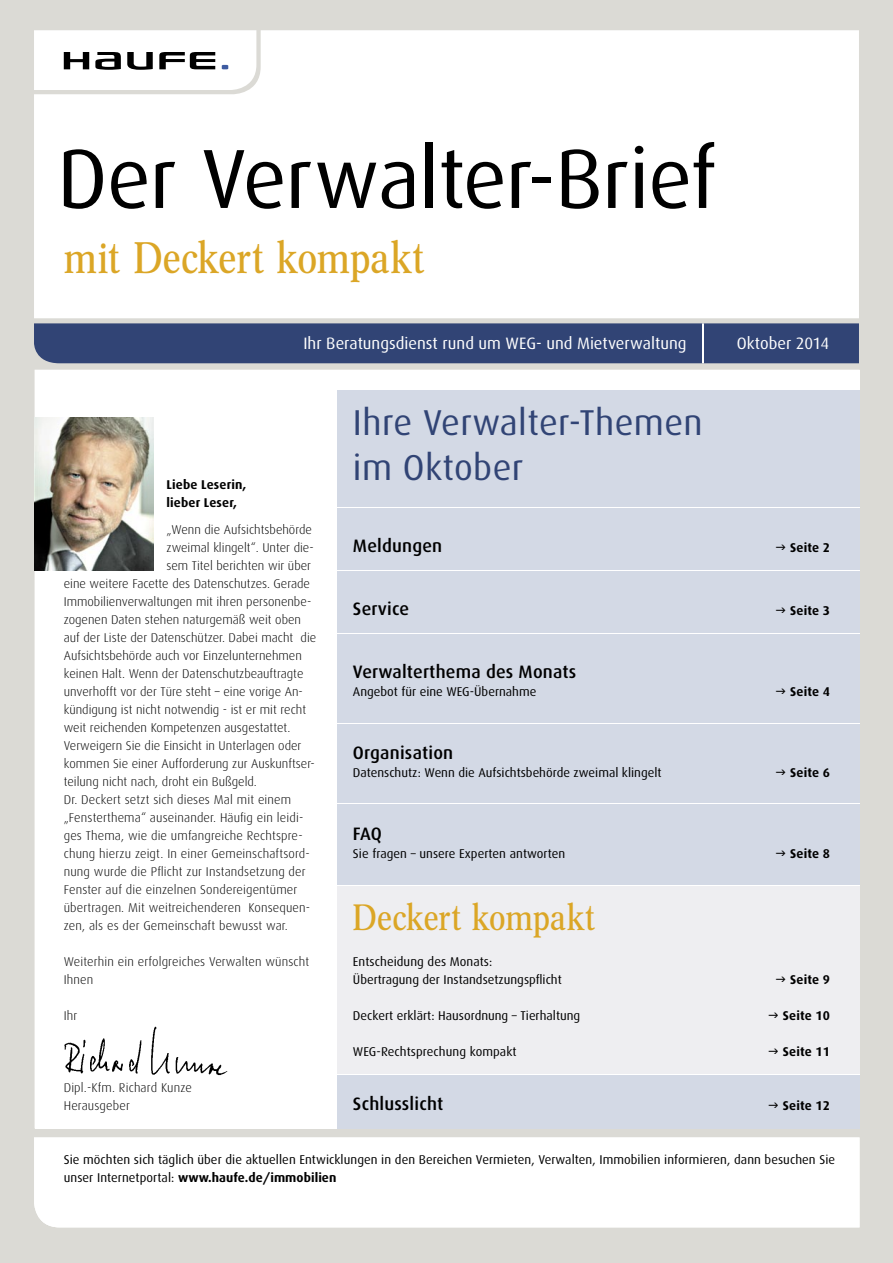
<style>
.page{position:relative;width:893px;height:1263px;background:#dbdad5}
.page>*{position:absolute;margin:0;border:0;box-sizing:border-box;transform-origin:0 0}
.t1{font:84px "Dax";letter-spacing:-.01em;color:#000}
.t2{font:43.35px "Concorde Nova";letter-spacing:.005em;color:#dba626}
.t3{font:36px/45px "Dax";letter-spacing:.01em;color:#314475}
.t4{font:36px "Concorde Nova";letter-spacing:.005em;color:#dba626}
.t5{font:500 18px "Dax";letter-spacing:.01em;color:#000}
.t6{font:16.5px "Dax";color:#fff}
.t7{font:300 12.75px/18px "Dax";color:#000}
.t8{font:12.75px/18px "Dax";color:#000}
.t9{font:700 12.75px/18px "Dax";letter-spacing:.01em;color:#000}
.s1{font-weight:700}
</style>
<div class="page">
<svg style="left:34px;top:30px;width:825px;height:288px"></svg>
<svg style="left:34px;top:1137px;width:825px;height:90px"></svg>
<div style="left:35px;top:370px;width:824px;height:758px;background:#fff"></div>
<div style="left:34px;top:323px;width:825px;height:40px;background:#314475"></div>
<hr style="left:703px;top:323px;width:1px;height:40px;background:#fff">
<svg style="left:34px;top:30px;width:222px;height:60px"></svg>
<img style="left:34px;top:417px;width:120px;height:153px">
<div style="left:337px;top:390px;width:522px;height:477px;background:#d3d9e5"></div>
<div style="left:337px;top:1074px;width:522px;height:54px;background:#d3d9e5"></div>
<div style="left:337px;top:867px;width:522px;height:18px;background:#d3d9e5"></div>
<hr style="left:285px;top:804px;width:574px;height:1px;background:#fff">
<hr style="left:285px;top:507px;width:574px;height:1px;background:#fff">
<hr style="left:285px;top:570px;width:574px;height:1px;background:#fff">
<hr style="left:285px;top:633px;width:574px;height:1px;background:#fff">
<hr style="left:285px;top:723px;width:574px;height:1px;background:#fff">
<div style="left:337px;top:1056px;width:522px;height:18px;background:#eeeef1"></div>
<div style="left:337px;top:885px;width:522px;height:171px;background:#eeeef1"></div>
<hr style="left:327px;top:885px;width:532px;height:1px;background:#fff">
<hr style="left:321px;top:1074px;width:538px;height:1px;background:#fff">
<img style="left:64px;top:1026px;width:164px;height:50px">
<h1 class="t1" style="left:57px;top:130px;width:660px">Der Verwalter-Brief</h1>
<h2 class="t2" style="left:64px;top:233px;width:362px">mit Deckert kompakt</h2>
<p class="t6" style="left:303px;top:333px;width:385px">Ihr Beratungsdienst rund um WEG- und Mietverwaltung</p>
<p class="t6" style="left:737px;top:333px;width:94px">Oktober 2014</p>
<p class="t9" style="left:166px;top:476px;width:81px">Liebe Leserin, lieber Leser,</p>
<p class="t7" style="left:166px;top:521px;width:147px">„Wenn die Aufsichtsbehörde</p>
<p class="t7" style="left:166px;top:539px;width:149px">zweimal klingelt“. Unter die-</p>
<p class="t7" style="left:166px;top:557px;width:146px">sem Titel berichten wir über</p>
<p class="t7" style="left:64px;top:575px;width:248px">eine weitere Facette des Datenschutzes. Gerade</p>
<p class="t7" style="left:64px;top:593px;width:249px">Immobilienverwaltungen mit ihren personenbe-</p>
<p class="t7" style="left:64px;top:611px;width:239px">zogenen Daten stehen naturgemäß weit oben</p>
<p class="t7" style="left:64px;top:629px;width:254px">auf der Liste der Datenschützer. Dabei macht die</p>
<p class="t7" style="left:64px;top:647px;width:240px">Aufsichtsbehörde auch vor Einzelunternehmen</p>
<p class="t7" style="left:64px;top:665px;width:241px">keinen Halt. Wenn der Datenschutzbeauftragte</p>
<p class="t7" style="left:64px;top:683px;width:241px">unverhofft vor der Türe steht – eine vorige An-</p>
<p class="t7" style="left:64px;top:701px;width:244px">kündigung ist nicht notwendig - ist er mit recht</p>
<p class="t7" style="left:64px;top:719px;width:228px">weit reichenden Kompetenzen ausgestattet.</p>
<p class="t7" style="left:64px;top:737px;width:239px">Verweigern Sie die Einsicht in Unterlagen oder</p>
<p class="t7" style="left:64px;top:755px;width:253px">kommen Sie einer Aufforderung zur Auskunftser-</p>
<p class="t7" style="left:64px;top:773px;width:195px">teilung nicht nach, droht ein Bußgeld.</p>
<p class="t7" style="left:64px;top:791px;width:229px">Dr. Deckert setzt sich dieses Mal mit einem</p>
<p class="t7" style="left:64px;top:809px;width:241px">„Fensterthema“ auseinander. Häufig ein leidi-</p>
<p class="t7" style="left:64px;top:827px;width:240px">ges Thema, wie die umfangreiche Rechtspre-</p>
<p class="t7" style="left:64px;top:845px;width:248px">chung hierzu zeigt. In einer Gemeinschaftsord-</p>
<p class="t7" style="left:64px;top:863px;width:243px">nung wurde die Pflicht zur Instandsetzung der</p>
<p class="t7" style="left:64px;top:881px;width:235px">Fenster auf die einzelnen Sondereigentümer</p>
<p class="t7" style="left:64px;top:899px;width:248px">übertragen. Mit weitreichenderen Konsequen-</p>
<p class="t7" style="left:64px;top:917px;width:226px">zen, als es der Gemeinschaft bewusst war.</p>
<p class="t7" style="left:64px;top:953px;width:247px">Weiterhin ein erfolgreiches Verwalten wünscht<br>Ihnen</p>
<p class="t7" style="left:64px;top:1007px;width:15px">Ihr</p>
<p class="t7" style="left:64px;top:1079px;width:130px">Dipl.-Kfm. Richard Kunze<br>Herausgeber</p>
<h3 class="t3" style="left:353px;top:401px;width:351px">Ihre Verwalter-Themen im Oktober</h3>
<h3 class="t5" style="left:353px;top:536px;width:91px">Meldungen</h3>
<p class="t9" style="left:790px;top:539px;width:41px">Seite 2</p>
<h3 class="t5" style="left:353px;top:599px;width:58px">Service</h3>
<p class="t9" style="left:790px;top:602px;width:41px">Seite 3</p>
<h3 class="t5" style="left:353px;top:662px;width:225px">Verwalterthema des Monats</h3>
<p class="t8" style="left:353px;top:683px;width:185px">Angebot für eine WEG-Übernahme</p>
<p class="t9" style="left:790px;top:683px;width:41px">Seite 4</p>
<h3 class="t5" style="left:353px;top:743px;width:102px">Organisation</h3>
<p class="t8" style="left:353px;top:764px;width:310px">Datenschutz: Wenn die Aufsichtsbehörde zweimal klingelt</p>
<p class="t9" style="left:790px;top:764px;width:41px">Seite 6</p>
<h3 class="t5" style="left:353px;top:824px;width:31px">FAQ</h3>
<p class="t8" style="left:353px;top:845px;width:214px">Sie fragen – unsere Experten antworten</p>
<p class="t9" style="left:790px;top:845px;width:41px">Seite 8</p>
<h3 class="t4" style="left:353px;top:897px;width:243px">Deckert kompakt</h3>
<p class="t8" style="left:353px;top:953px;width:210px">Entscheidung des Monats:<br>Übertragung der Instandsetzungspflicht</p>
<p class="t9" style="left:790px;top:971px;width:41px">Seite 9</p>
<p class="t8" style="left:353px;top:1007px;width:229px">Deckert erklärt: Hausordnung – Tierhaltung</p>
<p class="t9" style="left:783px;top:1007px;width:49px">Seite 10</p>
<p class="t8" style="left:353px;top:1043px;width:165px">WEG-Rechtsprechung kompakt</p>
<p class="t9" style="left:783px;top:1043px;width:49px">Seite 11</p>
<h3 class="t5" style="left:353px;top:1094px;width:92px">Schlusslicht</h3>
<p class="t9" style="left:783px;top:1097px;width:49px">Seite 12</p>
<p class="t8" style="left:64px;top:1151px;width:773px">Sie möchten sich täglich über die aktuellen Entwicklungen in den Bereichen Vermieten, Verwalten, Immobilien informieren, dann besuchen Sie unser Internetportal: <span class="s1">www.haufe.de/immobilien</span></p>
</div>
